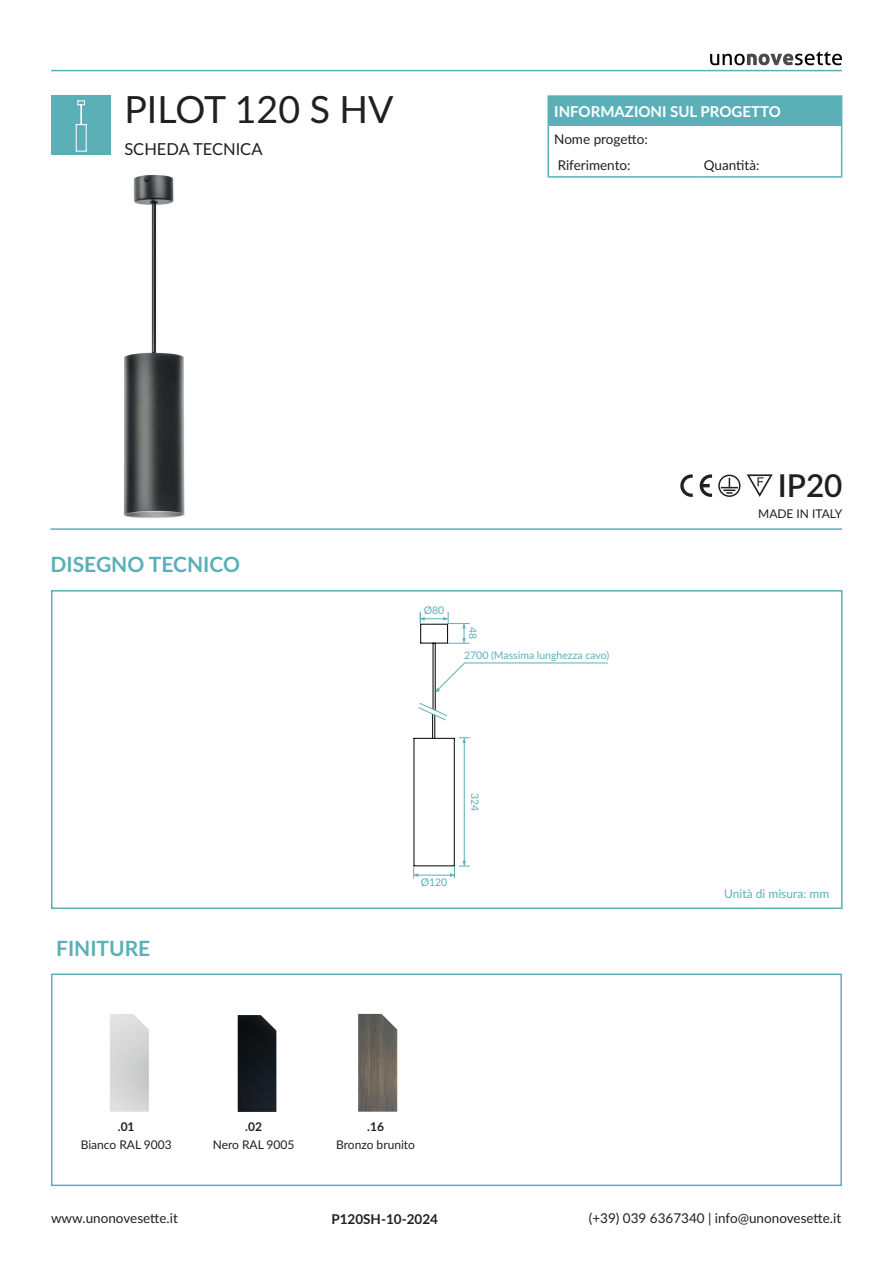
<style>
.page{position:relative;width:893px;height:1263px;background:#fff}
.page>*{position:absolute;margin:0;border:0;box-sizing:border-box;transform-origin:0 0}
.t1{font:37.5px "Lato";color:#231f20}
.t2{font:600 31.5px "Lato";color:#231f20}
.TITOLETTI_VERDI{font:700 21px "Lato";color:#5bb0b8}
.t3{font:16.5px "Lato";color:#231f20}
.t4{font:700 15px "Lato";color:#fff}
.t5{font:13.5px "Lato";color:#231f20}
.t6{font:700 13.5px "Lato";color:#231f20}
.t7{font:12px "Lato";color:#231f20}
.t8{font:12px "Lato";color:#5bb0b8}
.t9{font:700 12px "Lato";color:#231f20}
.Body_Text{font:10.5px "Lato";color:#5bb0b8}
</style>
<div class="page">
<svg style="left:710px;top:51px;width:132px;height:14px"></svg>
<hr style="left:51px;top:70px;width:791px;height:1px;background:#5bb0b8">
<div style="left:51px;top:96px;width:60px;height:59px;background:#5bb0b8"></div>
<div style="left:51px;top:973px;width:791px;height:213px;border:2px solid #5bb0b8"></div>
<div style="left:548px;top:96px;width:294px;height:30px;background:#5bb0b8"></div>
<hr style="left:547px;top:126px;width:2px;height:25px;background:#5bb0b8">
<hr style="left:547px;top:151px;width:2px;height:25px;background:#5bb0b8">
<hr style="left:547px;top:95px;width:151px;height:2px;background:#5bb0b8">
<hr style="left:547px;top:97px;width:2px;height:29px;background:#5bb0b8">
<hr style="left:698px;top:95px;width:144px;height:2px;background:#5bb0b8">
<svg style="left:841px;top:126px;width:1px;height:50px"></svg>
<hr style="left:547px;top:176px;width:151px;height:2px;background:#5bb0b8">
<hr style="left:698px;top:176px;width:144px;height:2px;background:#5bb0b8">
<div style="left:51px;top:590px;width:792px;height:319px;border:2px solid #5bb0b8"></div>
<svg style="left:680px;top:474px;width:13px;height:23px"></svg>
<svg style="left:700px;top:474px;width:12px;height:23px"></svg>
<svg style="left:747px;top:474px;width:26px;height:23px"></svg>
<img style="left:123px;top:175px;width:62px;height:343px">
<svg style="left:76px;top:100px;width:11px;height:52px"></svg>
<hr style="left:51px;top:528px;width:791px;height:2px;background:#5bb0b8">
<div style="left:718px;top:475px;width:23px;height:22px;border:2px solid #231f20;border-radius:50%"></div>
<svg style="left:721px;top:478px;width:17px;height:16px"></svg>
<hr style="left:414px;top:865px;width:40px;height:1px;background:#000001">
<hr style="left:414px;top:738px;width:1px;height:128px;background:#000001">
<hr style="left:433px;top:643px;width:1px;height:66px;background:#000001">
<hr style="left:435px;top:643px;width:1px;height:67px;background:#000001">
<hr style="left:414px;top:738px;width:40px;height:1px;background:#000001">
<hr style="left:454px;top:738px;width:1px;height:128px;background:#000001">
<svg style="left:420px;top:612px;width:50px;height:32px"></svg>
<svg style="left:413px;top:866px;width:5px;height:12px"></svg>
<hr style="left:414px;top:875px;width:40px;height:1px;background:#5bb0b8">
<svg style="left:459px;top:737px;width:11px;height:6px"></svg>
<svg style="left:450px;top:861px;width:20px;height:17px"></svg>
<hr style="left:464px;top:738px;width:1px;height:128px;background:#5bb0b8">
<svg style="left:435px;top:663px;width:173px;height:29px"></svg>
<svg style="left:418px;top:703px;width:29px;height:35px"></svg>
<img style="left:358px;top:1014px;width:39px;height:98px">
<img style="left:238px;top:1015px;width:38px;height:97px">
<p class="t1" style="left:124px;top:83px;width:271px">PILOT 120 S HV</p>
<p class="t3" style="left:124px;top:137px;width:140px">SCHEDA TECNICA</p>
<p class="t4" style="left:554px;top:101px;width:228px">INFORMAZIONI SUL PROGETTO</p>
<p class="t5" style="left:554px;top:129px;width:95px">Nome progetto:</p>
<p class="t5" style="left:558px;top:155px;width:74px">Riferimento:</p>
<p class="t5" style="left:704px;top:155px;width:57px">Quantità:</p>
<p class="TITOLETTI_VERDI" style="left:51px;top:549px;width:191px">DISEGNO TECNICO</p>
<p class="TITOLETTI_VERDI" style="left:56px;top:933px;width:96px">FINITURE</p>
<p class="Body_Text" style="left:424px;top:603px;width:22px">Ø80</p>
<p class="Body_Text" style="left:480px;top:627px;width:14px;rotate:90deg">48</p>
<p class="Body_Text" style="left:464px;top:648px;width:147px">2700 (Massima lunghezza cavo)</p>
<p class="Body_Text" style="left:482px;top:793px;width:20px;rotate:90deg">324</p>
<p class="Body_Text" style="left:421px;top:875px;width:28px">Ø120</p>
<p class="t9" style="left:118px;top:1117px;width:18px">.01</p>
<p class="t7" style="left:81px;top:1135px;width:93px">Bianco RAL 9003</p>
<p class="t9" style="left:245px;top:1117px;width:18px">.02</p>
<p class="t7" style="left:213px;top:1135px;width:83px">Nero RAL 9005</p>
<p class="t9" style="left:367px;top:1117px;width:18px">.16</p>
<p class="t7" style="left:336px;top:1135px;width:80px">Bronzo brunito</p>
<p class="t2" style="left:778px;top:463px;width:66px">IP20</p>
<p class="t7" style="left:758px;top:505px;width:86px">MADE IN ITALY</p>
<p class="t8" style="left:724px;top:885px;width:106px">Unità di misura: mm</p>
<p class="t5" style="left:51px;top:1208px;width:128px">www.unonovesette.it</p>
<p class="t5" style="left:589px;top:1208px;width:254px">(+39) 039 6367340 | info@unonovesette.it</p>
<p class="t6" style="left:331px;top:1209px;width:108px">P120SH-10-2024</p>
</div>
